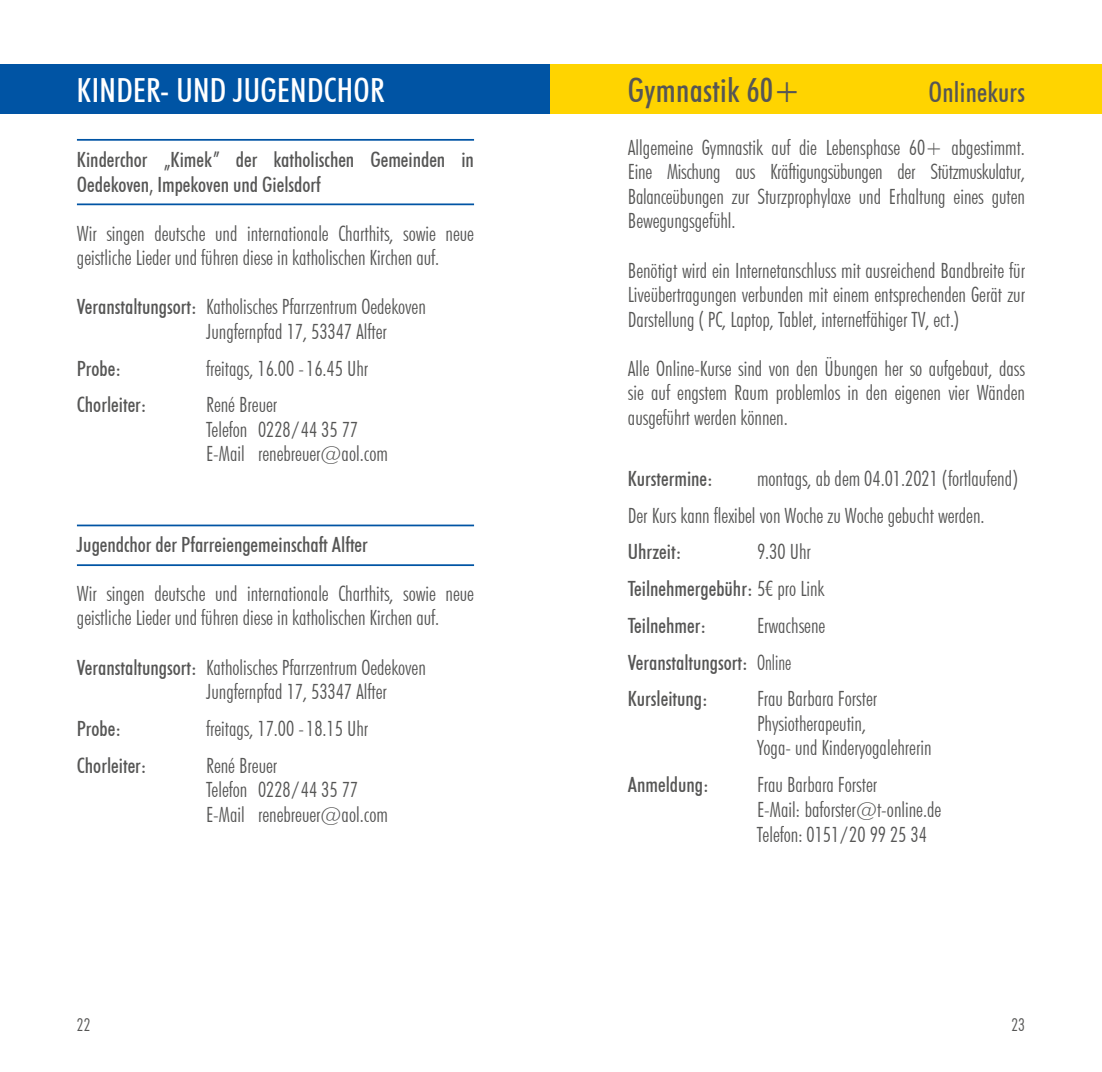
<style>
.page{position:relative;width:1102px;height:1072px;background:#fff}
.page>*{position:absolute;margin:0;border:0;box-sizing:border-box;transform-origin:0 0}
.t1{font:500 condensed 33.25px "Futura BT";letter-spacing:.01em;color:#fff}
.t2{font:500 condensed 33.25px "Futura BT";letter-spacing:.01em;color:#565655}
.t3{font:500 condensed 28px "Futura BT";letter-spacing:.01em;color:#565655}
.t4{font:300 condensed 21px/24.5px "Futura BT";color:#565655}
.t5{font:500 condensed 21px/36.8px "Futura BT";color:#565655}
.t6{font:300 condensed 17.5px "Futura BT";color:#565655}
.s1{font-weight:500}
.s2{font-weight:300}
</style>
<div class="page">
<div style="left:0;top:64px;width:551px;height:50px;background:#0054a4"></div>
<hr style="left:77px;top:203px;width:397px;height:2px;background:#0054a4">
<hr style="left:77px;top:139px;width:397px;height:2px;background:#0054a4">
<hr style="left:77px;top:564px;width:397px;height:2px;background:#0054a4">
<hr style="left:77px;top:524px;width:397px;height:2px;background:#0054a4">
<div style="left:551px;top:64px;width:550px;height:50px;background:#ffd400"></div>
<h1 class="t1" style="left:77px;top:70px;width:309px">KINDER- UND JUGENDCHOR</h1>
<p class="t5" style="left:77px;top:147px;width:398px;line-height:24.5px">Kinderchor „Kimek” der katholischen Gemeinden in<br>Oedekoven, Impekoven und Gielsdorf</p>
<p class="t4" style="left:77px;top:221px;width:398px">Wir singen deutsche und internationale Charthits, sowie neue geistliche Lieder und führen diese in katholischen Kirchen auf.</p>
<p class="t4" style="left:206px;top:294px;width:221px;text-indent:-129px"><span class="s1">Veranstaltungsort:</span> Katholisches Pfarrzentrum Oedekoven<br>Jungfernpfad 17, 53347 Alfter</p>
<p class="t5" style="left:77px;top:350px;width:46px">Probe:</p>
<p class="t4" style="left:206px;top:356px;width:164px">freitags, 16.00 -16.45 Uhr</p>
<p class="t5" style="left:77px;top:386px;width:71px">Chorleiter:</p>
<p class="t4" style="left:206px;top:392px;width:183px">René Breuer<br>Telefon 0228/44 35 77<br>E-Mail renebreuer@aol.com</p>
<p class="t5" style="left:77px;top:526px;width:292px">Jugendchor der Pfarreiengemeinschaft Alfter</p>
<p class="t4" style="left:77px;top:581px;width:398px">Wir singen deutsche und internationale Charthits, sowie neue geistliche Lieder und führen diese in katholischen Kirchen auf.</p>
<p class="t4" style="left:206px;top:654px;width:221px;text-indent:-129px"><span class="s1">Veranstaltungsort:</span> Katholisches Pfarrzentrum Oedekoven<br>Jungfernpfad 17, 53347 Alfter</p>
<p class="t5" style="left:77px;top:709px;width:46px">Probe:</p>
<p class="t4" style="left:206px;top:716px;width:164px">freitags, 17.00 -18.15 Uhr</p>
<p class="t5" style="left:77px;top:746px;width:71px">Chorleiter:</p>
<p class="t4" style="left:206px;top:752px;width:183px">René Breuer<br>Telefon 0228/44 35 77<br>E-Mail renebreuer@aol.com</p>
<p class="t6" style="left:77px;top:1013px;width:15px">22</p>
<h1 class="t2" style="left:628px;top:70px;width:174px">Gymnastik 60+</h1>
<h2 class="t3" style="left:928px;top:75px;width:98px">Onlinekurs</h2>
<p class="t4" style="left:628px;top:135px;width:398px;text-align:justify">Allgemeine Gymnastik auf die Lebensphase 60+ abgestimmt.<br>Eine Mischung aus Kräftigungsübungen der Stützmuskulatur, Balanceübungen zur Sturzprophylaxe und Erhaltung eines guten Bewegungsgefühl.</p>
<p class="t4" style="left:628px;top:258px;width:398px;text-align:justify">Benötigt wird ein Internetanschluss mit ausreichend Bandbreite für Liveübertragungen verbunden mit einem entsprechenden Gerät zur Darstellung ( PC, Laptop, Tablet, internetfähiger TV, ect.)</p>
<p class="t4" style="left:628px;top:356px;width:398px;text-align:justify">Alle Online-Kurse sind von den Übungen her so aufgebaut, dass sie auf engstem Raum problemlos in den eigenen vier Wänden ausgeführt werden können.</p>
<p class="t4" style="left:628px;top:460px;width:392px;line-height:36.8px;text-indent:129px">montags, ab dem 04.01.2021 (fortlaufend)<br>Der Kurs kann flexibel von Woche zu Woche gebucht werden.</p>
<p class="t5" style="left:628px;top:533px;width:55px">Uhrzeit:</p>
<p class="t5" style="left:628px;top:460px;width:86px">Kurstermine:</p>
<p class="t5" style="left:628px;top:533px;width:198px;text-indent:129px"><span class="s2">9.30 Uhr<br></span>Teilnehmergebühr: <span class="s2">5€ pro Link<br></span>Teilnehmer:</p>
<p class="t5" style="left:628px;top:607px;width:199px;text-indent:129px"><span class="s2">Erwachsene<br></span>Veranstaltungsort: <span class="s2">Online<br></span>Kursleitung:</p>
<p class="t4" style="left:757px;top:686px;width:176px">Frau Barbara Forster<br>Physiotherapeutin,<br>Yoga- und Kinderyogalehrerin</p>
<p class="t5" style="left:628px;top:766px;width:82px">Anmeldung:</p>
<p class="t4" style="left:756px;top:772px;width:186px">Frau Barbara Forster<br>E-Mail: baforster@t-online.de<br>Telefon: 0151/20 99 25 34</p>
<p class="t6" style="left:1011px;top:1013px;width:15px">23</p>
</div>
